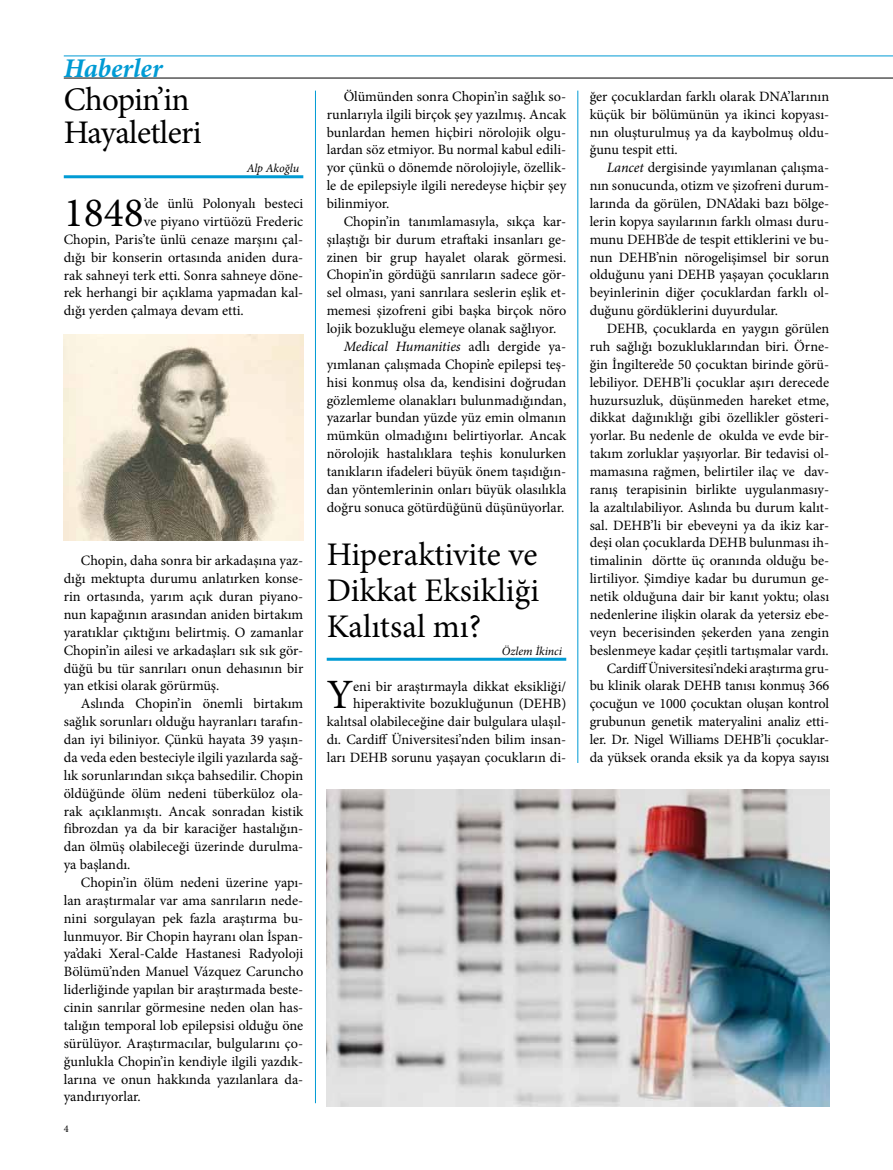
<style>
.page{position:relative;width:893px;height:1170px;background:#fff}
.page>*{position:absolute;margin:0;border:0;box-sizing:border-box;transform-origin:0 0}
.t1{font:41.7px "Minion Pro";color:#000}
.t2{font:33px/35.7px "Minion Pro";letter-spacing:-.005em;color:#000}
.t3{font:italic 700 27px "Minion Pro";color:#009bd4}
.t4{font:14.25px/17.9px "Minion Pro";color:#000;text-align:justify}
.t5{font:italic 14.25px "Minion Pro";letter-spacing:-.01em;color:#000}
.t6{font:italic 12px "Minion Pro";letter-spacing:-.005em;color:#000}
.t7{font:10.35px "Minion Pro";color:#000}
.s1{font-style:normal}
.s2{font-style:italic}
</style>
<div class="page">
<hr style="left:64px;top:175px;width:239px;height:3px;background:#009bd4">
<hr style="left:327px;top:657px;width:239px;height:3px;background:#009bd4">
<hr style="left:577px;top:91px;width:1px;height:672px;background:#009bd4">
<hr style="left:315px;top:91px;width:1px;height:1012px;background:#009bd4">
<img style="left:64px;top:334px;width:239px;height:206px">
<img style="left:327px;top:789px;width:502px;height:317px">
<hr style="left:64px;top:78px;width:829px;height:1px;background:#000">
<hr style="left:64px;top:56px;width:829px;height:1px;background:#009bd4">
<h3 class="t3" style="left:64px;top:49px;width:100px">Haberler</h3>
<h2 class="t2" style="left:64px;top:83px;width:139px;line-height:33px">Chopin’in<br>Hayaletleri</h2>
<p class="t6" style="left:247px;top:160px;width:54px">Alp Akoğlu</p>
<h1 class="t1" style="left:64px;top:185px;width:82px">1848</h1>
<p class="t4" style="left:144px;top:195px;width:161px">’de ünlü Polonyalı besteci</p>
<p class="t4" style="left:144px;top:212px;width:161px">ve piyano virtüözü Frederic</p>
<p class="t4" style="left:64px;top:230px;width:241px">Chopin, Paris’te ünlü cenaze marşını çal-</p>
<p class="t4" style="left:64px;top:248px;width:241px">dığı bir konserin ortasında aniden dura-</p>
<p class="t4" style="left:64px;top:266px;width:241px">rak sahneyi terk etti. Sonra sahneye döne-</p>
<p class="t4" style="left:64px;top:284px;width:241px">rek herhangi bir açıklama yapmadan kal-</p>
<p class="t4" style="left:64px;top:302px;width:181px">dığı yerden çalmaya devam etti.</p>
<p class="t4" style="left:64px;top:552px;width:241px;text-indent:17px">Chopin, daha sonra bir arkadaşına yaz&shy;dığı mektupta durumu anlatırken konse&shy;rin ortasında, yarım açık duran piyano&shy;nun kapağının arasından aniden birtakım yaratıklar çıktığını belirtmiş. O zamanlar Chopin’in ailesi ve arkadaşları sık sık gör&shy;düğü bu tür sanrıları onun dehasının bir yan etkisi olarak görürmüş.</p>
<p class="t4" style="left:64px;top:695px;width:241px;text-indent:17px">Aslında Chopin’in önemli birtakım sağlık sorunları olduğu hayranları tarafın&shy;dan iyi biliniyor. Çünkü hayata 39 yaşın&shy;da veda eden besteciyle ilgili yazılarda sağ&shy;lık sorunlarından sıkça bahsedilir. Chopin öldüğünde ölüm nedeni tüberküloz ola&shy;rak açıklanmıştı. Ancak sonradan kistik fibrozdan ya da bir karaciğer hastalığın&shy;dan ölmüş olabileceği üzerinde durulma&shy;ya başlandı.</p>
<p class="t4" style="left:64px;top:873px;width:241px;text-indent:17px">Chopin’in ölüm nedeni üzerine yapı&shy;lan araştırmalar var ama sanrıların nede&shy;nini sorgulayan pek fazla araştırma bu&shy;lunmuyor. Bir Chopin hayranı olan İspan&shy;ya’daki Xeral-Calde Hastanesi Radyoloji Bölümü’nden Manuel Vázquez Caruncho liderliğinde yapılan bir araştırmada beste&shy;cinin sanrılar görmesine neden olan has&shy;talığın temporal lob epilepsisi olduğu öne sürülüyor. Araştırmacılar, bulgularını ço&shy;ğunlukla Chopin’in kendiyle ilgili yazdık&shy;larına ve onun hakkında yazılanlara da&shy;yandırıyorlar.</p>
<p class="t7" style="left:64px;top:1121px;width:6px">4</p>
<p class="t4" style="left:327px;top:87px;width:241px;text-indent:17px">Ölümünden sonra Chopin’in sağlık so&shy;runlarıyla ilgili birçok şey yazılmış. Ancak bunlardan hemen hiçbiri nörolojik olgu&shy;lardan söz etmiyor. Bu normal kabul edili&shy;yor çünkü o dönemde nörolojiyle, özellik&shy;le de epilepsiyle ilgili neredeyse hiçbir şey bilinmiyor.</p>
<p class="t4" style="left:344px;top:212px;width:224px">Chopin’in tanımlamasıyla, sıkça kar-</p>
<p class="t4" style="left:327px;top:230px;width:241px">şılaştığı bir durum etraftaki insanları ge-</p>
<p class="t4" style="left:327px;top:248px;width:241px">zinen bir grup hayalet olarak görmesi.</p>
<p class="t4" style="left:327px;top:266px;width:241px">Chopin’in gördüğü sanrıların sadece gör-</p>
<p class="t4" style="left:327px;top:284px;width:241px">sel olması, yani sanrılara seslerin eşlik et-</p>
<p class="t4" style="left:327px;top:302px;width:241px">memesi şizofreni gibi başka birçok nöro</p>
<p class="t4" style="left:327px;top:319px;width:231px">lojik bozukluğu elemeye olanak sağlıyor.</p>
<p class="t5" style="left:344px;top:336px;width:224px">Medical Humanities <span class="s1">adlı dergide ya-</span></p>
<p class="t4" style="left:327px;top:355px;width:241px">yımlanan çalışmada Chopin’e epilepsi teş-</p>
<p class="t4" style="left:327px;top:373px;width:241px">hisi konmuş olsa da, kendisini doğrudan</p>
<p class="t4" style="left:327px;top:391px;width:241px">gözlemleme olanakları bulunmadığından,</p>
<p class="t4" style="left:327px;top:409px;width:241px">yazarlar bundan yüzde yüz emin olmanın</p>
<p class="t4" style="left:327px;top:427px;width:241px">mümkün olmadığını belirtiyorlar. Ancak</p>
<p class="t4" style="left:327px;top:444px;width:241px">nörolojik hastalıklara teşhis konulurken</p>
<p class="t4" style="left:327px;top:462px;width:241px">tanıkların ifadeleri büyük önem taşıdığın-</p>
<p class="t4" style="left:327px;top:480px;width:241px">dan yöntemlerinin onları büyük olasılıkla</p>
<p class="t4" style="left:327px;top:498px;width:239px">doğru sonuca götürdüğünü düşünüyorlar.</p>
<h2 class="t2" style="left:327px;top:537px;width:214px;text-align:justify">Hiperaktivite ve Dikkat Eksikliği Kalıtsal mı?</h2>
<p class="t6" style="left:502px;top:642px;width:62px">Özlem İkinci</p>
<h1 class="t1" style="left:327px;top:667px;width:28px">Y</h1>
<p class="t4" style="left:327px;top:677px;width:241px;text-align:right">eni bir araştırmayla dikkat eksikliği/ hiperaktivite bozukluğunun (DEHB) kalıtsal olabileceğine dair bulgulara ulaşıl&shy;dı. Cardiff Üniversitesi’nden bilim insan&shy;ları DEHB sorunu yaşayan çocukların di-</p>
<p class="t4" style="left:590px;top:87px;width:241px">ğer çocuklardan farklı olarak DNA’larının küçük bir bölümünün ya ikinci kopyası&shy;nın oluşturulmuş ya da kaybolmuş oldu&shy;ğunu tespit etti.</p>
<p class="t4" style="left:590px;top:159px;width:241px;text-indent:17px"><span class="s2">Lancet</span> dergisinde yayımlanan çalışma&shy;nın sonucunda, otizm ve şizofreni durum&shy;larında da görülen, DNA’daki bazı bölge&shy;lerin kopya sayılarının farklı olması duru&shy;munu DEHB’de de tespit ettiklerini ve bu&shy;nun DEHB’nin nörogelişimsel bir sorun olduğunu yani DEHB yaşayan çocukların beyinlerinin diğer çocuklardan farklı ol&shy;duğunu gördüklerini duyurdular.</p>
<p class="t4" style="left:590px;top:319px;width:241px;text-align:right">DEHB, çocuklarda en yaygın görülen ruh sağlığı bozukluklarından biri. Örne&shy;ğin İngiltere’de 50 çocuktan birinde görü&shy;lebiliyor. DEHB’li çocuklar aşırı derecede huzursuzluk, düşünmeden hareket etme, dikkat dağınıklığı gibi özellikler gösteri&shy;yorlar. Bu nedenle de okulda ve evde bir&shy;takım zorluklar yaşıyorlar. Bir tedavisi ol&shy;mamasına rağmen, belirtiler ilaç ve dav&shy;ranış terapisinin birlikte uygulanmasıy&shy;la azaltılabiliyor. Aslında bu durum kalıt&shy;sal. DEHB’li bir ebeveyni ya da ikiz kar&shy;deşi olan çocuklarda DEHB bulunması ih&shy;timalinin dörtte üç oranında olduğu be&shy;lirtiliyor. Şimdiye kadar bu durumun ge&shy;netik olduğuna dair bir kanıt yoktu; olası nedenlerine ilişkin olarak da yetersiz ebe&shy;veyn becerisinden şekerden yana zengin beslenmeye kadar çeşitli tartışmalar vardı.<br>Cardiff Üniversitesi’ndeki araştırma gru&shy;bu klinik olarak DEHB tanısı konmuş 366 çocuğun ve 1000 çocuktan oluşan kontrol grubunun genetik materyalini analiz etti&shy;ler. Dr. Nigel Williams DEHB’li çocuklar&shy;da yüksek oranda eksik ya da kopya sayısı</p>
</div>
